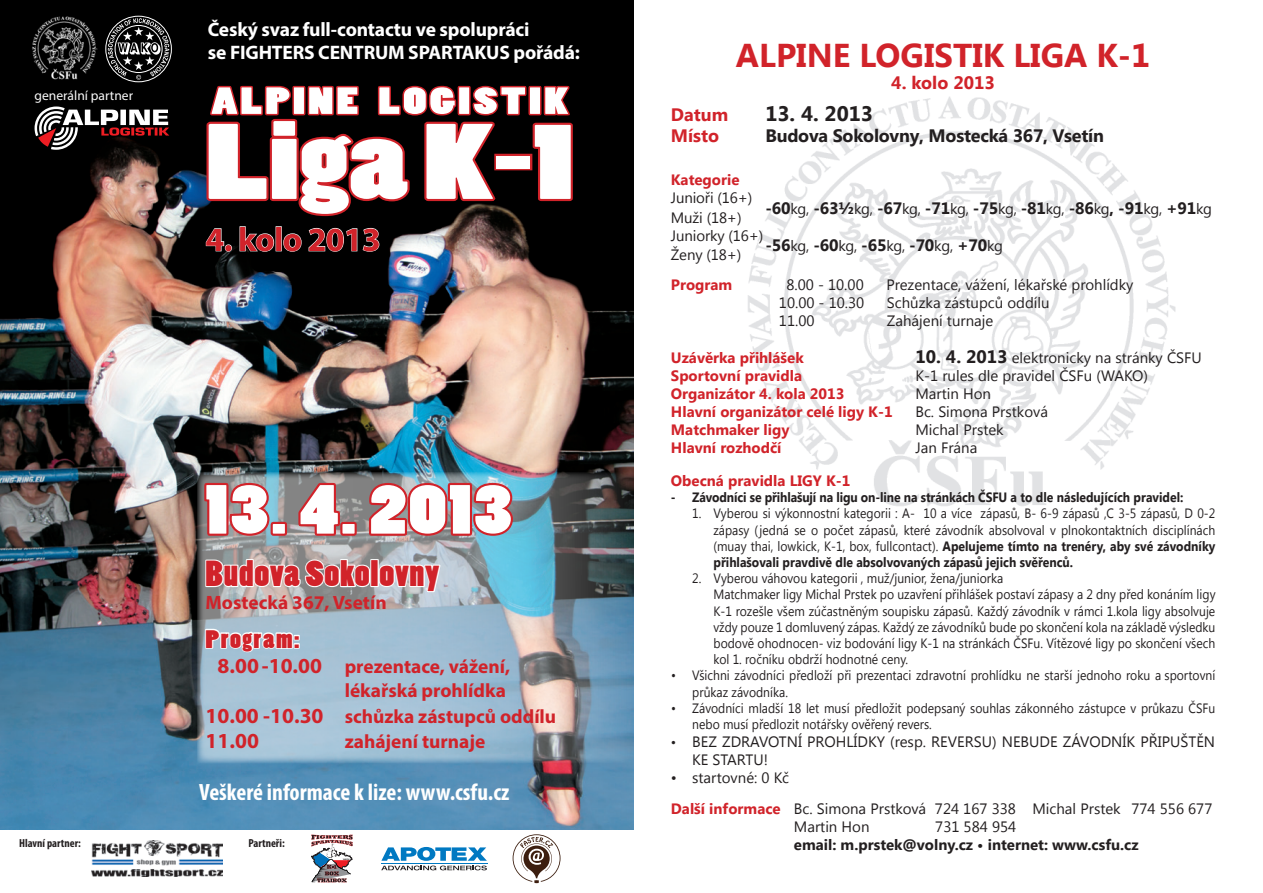
<style>
.page{position:relative;width:1263px;height:893px;background:#fff}
.page>*{position:absolute;margin:0;border:0;box-sizing:border-box;transform-origin:0 0}
.t1{font:100.05px "Poplar Std";color:#fff;scale:1.52 1}
.t2{font:65.7px "Poplar Std";letter-spacing:.03em;color:#fff;scale:1.29 1}
.t3{font:35.4px "Poplar Std";letter-spacing:.06em;color:#fff;scale:1.48 1}
.t4{font:33.9px "Poplar Std";letter-spacing:.02em;color:#d1232a;scale:1.18 1}
.t5{font:700 33.9px "Myriad Pro";letter-spacing:-.02em;color:#d1232a}
.t6{font:700 33px "Segoe UI";color:#d1232a}
.t7{font:700 condensed 23.7px "Myriad Pro";color:#fff}
.t8{font:23.7px "Poplar Std";letter-spacing:.05em;color:#d1232a;scale:1.24 1}
.t9{font:700 21.45px "Myriad Pro";color:#d1232a}
.t10{font:700 21px "Segoe UI";color:#231f20}
.t11{font:700 19.5px/23.4px "Myriad Pro";letter-spacing:-.01em;color:#fff}
.t12{font:700 19.35px/23.2px "Myriad Pro";color:#d1232a;text-align:right}
.t13{font:700 18px "Segoe UI";letter-spacing:-.015em;color:#231f20}
.t14{font:700 18px "Segoe UI";color:#d1232a}
.t15{font:700 16.5px "Segoe UI";letter-spacing:-.01em;color:#231f20}
.t16{font:15px/18px "Segoe UI";color:#231f20}
.t17{font:700 15px "Segoe UI";color:#d1232a}
.t18{font:700 15px/18px "Segoe UI";color:#231f20}
.t19{font:13.5px/16.2px "Segoe UI";color:#231f20;scale:.9 1}
.t20{font:700 13.5px "Segoe UI";letter-spacing:-.01em;color:#231f20;scale:.9 1}
.t21{font:13.5px "Myriad Pro";color:#fafafa}
.t22{font:700 condensed 11.7px "Myriad Pro";color:#231f20}
.s1{font-size:21.45px}
.s2{font-weight:700;color:#d1232a}
.s3{font-weight:400;font-size:15px}
.s4{font-weight:700;font-size:18px}
.s5{font-weight:700}
.s6{font-size:13.5px}
.s7{font-weight:400}
</style>
<div class="page">
<img style="left:748px;top:96px;width:428px;height:410px">
<img style="left:0;top:0;width:633px;height:830px">
<svg style="left:204px;top:63px;width:371px;height:155px;background:#2d0809"></svg>
<svg style="left:205px;top:228px;width:20px;height:24px"></svg>
<div style="left:225px;top:244px;width:7px;height:8px;border:1px solid #fff;border-radius:50%"></div>
<svg style="left:239px;top:226px;width:36px;height:26px"></svg>
<div style="left:276px;top:226px;width:6px;height:25px;border:1px solid #fff"></div>
<svg style="left:283px;top:233px;width:19px;height:19px"></svg>
<svg style="left:308px;top:227px;width:72px;height:25px;background:#363636"></svg>
<img style="left:31px;top:15px;width:67px;height:65px">
<svg style="left:197px;top:472px;width:436px;height:291px;background:#89a4b5"></svg>
<svg style="left:202px;top:481px;width:313px;height:130px;background:#a8999e"></svg>
<svg style="left:204px;top:628px;width:96px;height:25px"></svg>
<div style="left:293px;top:643px;width:7px;height:6px;border:2px solid #fff"></div>
<img style="left:92px;top:840px;width:130px;height:37px">
<div style="left:106px;top:16px;width:66px;height:66px;border:1px solid #fff;border-radius:50%"></div>
<svg style="left:108px;top:18px;width:61px;height:62px;background:#434343"></svg>
<svg style="left:35px;top:107px;width:134px;height:43px"></svg>
<svg style="left:381px;top:847px;width:106px;height:23px"></svg>
<hr style="left:381px;top:863px;width:106px;height:1px;background:#0079c2">
<svg style="left:513px;top:834px;width:47px;height:49px"></svg>
<svg style="left:311px;top:835px;width:42px;height:48px"></svg>
<p class="t21" style="left:35px;top:87px;width:100px">generální partner</p>
<p class="t11" style="left:208px;top:17px;width:374px">Český svaz full-contactu ve spolupráci<br>se FIGHTERS CENTRUM SPARTAKUS pořádá:</p>
<p class="t3" style="left:212px;top:81px;width:242px">ALPINE LOGISTIK</p>
<p class="t1" style="left:206px;top:107px;width:244px">Liga K-1</p>
<p class="t5" style="left:206px;top:217px;width:177px">4. kolo 2013</p>
<p class="t2" style="left:206px;top:473px;width:239px">13. 4. 2013</p>
<p class="t4" style="left:206px;top:555px;width:200px">Budova Sokolovny</p>
<p class="t12" style="left:206px;top:590px;width:183px">Mostecká 367, Vsetín</p>
<p class="t8" style="left:206px;top:626px;width:77px">Program:</p>
<p class="t12" style="left:217px;top:655px;width:294px"><span class="s1">8.00-10.00</span> prezentace, vážení, lékařská prohlídka</p>
<p class="t12" style="left:206px;top:704px;width:352px"><span class="s1">10.00 -10.30</span> schůzka zástupců oddílu</p>
<p class="t9" style="left:206px;top:727px;width:55px">11.00</p>
<p class="t12" style="left:345px;top:730px;width:142px">zahájení turnaje</p>
<p class="t7" style="left:199px;top:777px;width:312px">Veškeré informace k lize: www.csfu.cz</p>
<p class="t22" style="left:19px;top:836px;width:63px">Hlavní partner:</p>
<p class="t22" style="left:248px;top:836px;width:38px">Partneři:</p>
<p class="t6" style="left:736px;top:32px;width:416px">ALPINE LOGISTIK LIGA K-1</p>
<p class="t14" style="left:891px;top:70px;width:105px">4. kolo 2013</p>
<p class="t14" style="left:671px;top:101px;width:59px">Datum</p>
<p class="t10" style="left:765px;top:98px;width:109px">13. 4. 2013</p>
<p class="t14" style="left:671px;top:123px;width:50px">Místo</p>
<p class="t16" style="left:671px;top:170px;width:83px"><span class="s2">Kategorie<br></span>Junioři (16+)</p>
<p class="t16" style="left:671px;top:208px;width:72px">Muži (18+)</p>
<p class="t13" style="left:765px;top:123px;width:340px">Budova Sokolovny, Mostecká 367, Vsetín</p>
<p class="t15" style="left:765px;top:196px;width:448px">-60<span class="s3">kg,</span> -63½<span class="s3">kg,</span> -67<span class="s3">kg,</span> -71<span class="s3">kg,</span> -75<span class="s3">kg,</span> -81<span class="s3">kg,</span> -86<span class="s3">kg</span>, -91<span class="s3">kg,</span> +91<span class="s3">kg</span></p>
<p class="t16" style="left:671px;top:225px;width:94px;line-height:19.8px">Juniorky (16+)<br>Ženy (18+)</p>
<p class="t15" style="left:765px;top:234px;width:239px">-56<span class="s3">kg,</span> -60<span class="s3">kg,</span> -65<span class="s3">kg,</span> -70<span class="s3">kg,</span> +70<span class="s3">kg</span></p>
<p class="t17" style="left:671px;top:274px;width:63px">Program</p>
<p class="t16" style="left:786px;top:275px;width:79px">8.00 - 10.00</p>
<p class="t16" style="left:886px;top:275px;width:249px">Prezentace, vážení, lékařské prohlídky</p>
<p class="t16" style="left:779px;top:293px;width:87px">10.00 - 10.30</p>
<p class="t16" style="left:887px;top:293px;width:164px">Schůzka zástupců oddílu</p>
<p class="t16" style="left:779px;top:311px;width:37px">11.00</p>
<p class="t16" style="left:887px;top:311px;width:108px">Zahájení turnaje</p>
<p class="t17" style="left:671px;top:347px;width:134px">Uzávěrka přihlášek</p>
<p class="t16" style="left:915px;top:348px;width:288px"><span class="s4">10. 4. 2013</span> elektronicky na stránky ČSFU</p>
<p class="t17" style="left:671px;top:365px;width:133px">Sportovní pravidla</p>
<p class="t16" style="left:915px;top:366px;width:234px">K-1 rules dle pravidel ČSFu (WAKO)</p>
<p class="t17" style="left:671px;top:383px;width:175px">Organizátor 4. kola 2013</p>
<p class="t16" style="left:915px;top:384px;width:77px">Martin Hon</p>
<p class="t17" style="left:671px;top:401px;width:223px">Hlavní organizátor celé ligy K-1</p>
<p class="t16" style="left:915px;top:402px;width:134px">Bc. Simona Prstková</p>
<p class="t17" style="left:671px;top:419px;width:120px">Matchmaker ligy</p>
<p class="t16" style="left:915px;top:420px;width:90px">Michal Prstek</p>
<p class="t17" style="left:671px;top:437px;width:112px">Hlavní rozhodčí</p>
<p class="t16" style="left:915px;top:438px;width:63px">Jan Frána</p>
<p class="t17" style="left:671px;top:470px;width:181px">Obecná pravidla LIGY K-1</p>
<p class="t20" style="left:671px;top:488px;width:571px">- Závodníci se přihlašují na ligu on-line na stránkách ČSFU a to dle následujících pravidel:</p>
<p class="t19" style="left:713px;top:505px;width:559px;text-align:justify;text-indent:-21px">1. Vyberou si výkonnostní kategorii : A- 10 a více zápasů, B- 6-9 zápasů ,C 3-5 zápasů, D 0-2 zápasy (jedná se o počet zápasů, které závodník absolvoval v plnokontaktních disciplínách (muay thai, lowkick, K-1, box, fullcontact). <span class="s5">Apelujeme tímto na trenéry, aby své závodníky přihlašovali pravdivě dle absolvovaných zápasů jejich svěřenců.</span></p>
<p class="t19" style="left:713px;top:570px;width:559px;text-indent:-21px">2. Vyberou váhovou kategorii , muž/junior, žena/juniorka<br>Matchmaker ligy Michal Prstek po uzavření přihlášek postaví zápasy a 2 dny před konáním ligy K-1 rozešle všem zúčastněným soupisku zápasů. Každý závodník v rámci 1.kola ligy absolvuje vždy pouze 1 domluvený zápas. Každý ze závodníků bude po skončení kola na základě výsledku bodově ohodnocen- viz bodování ligy K-1 na stránkách ČSFu. Vítězové ligy po skončení všech kol 1. ročníku obdrží hodnotné ceny.</p>
<p class="t19" style="left:692px;top:667px;width:583px;text-indent:-21px">• Všichni závodníci předloží při prezentaci zdravotní prohlídku ne starší jednoho roku a sportovní průkaz závodníka.</p>
<p class="t19" style="left:692px;top:699px;width:583px;text-indent:-21px">• Závodníci mladší 18 let musí předložit podepsaný souhlas zákonného zástupce v průkazu ČSFu nebo musí předlozit notářsky ověřený revers.</p>
<p class="t16" style="left:692px;top:732px;width:524px;text-indent:-21px"><span class="s6">•</span> BEZ ZDRAVOTNÍ PROHLÍDKY (resp. REVERSU) NEBUDE ZÁVODNÍK PŘIPUŠTĚN<br>KE STARTU!</p>
<p class="t16" style="left:671px;top:762px;width:543px;line-height:30.6px">• startovné: 0 Kč<br><span class="s2">Další informace</span> Bc. Simona Prstková 724 167 338 Michal Prstek 774 556 677</p>
<p class="t16" style="left:794px;top:817px;width:77px">Martin Hon</p>
<p class="t18" style="left:794px;top:816px;width:346px;text-indent:141px"><span class="s7">731 584 954<br></span>email: m.prstek@volny.cz • internet: www.csfu.cz</p>
</div>
